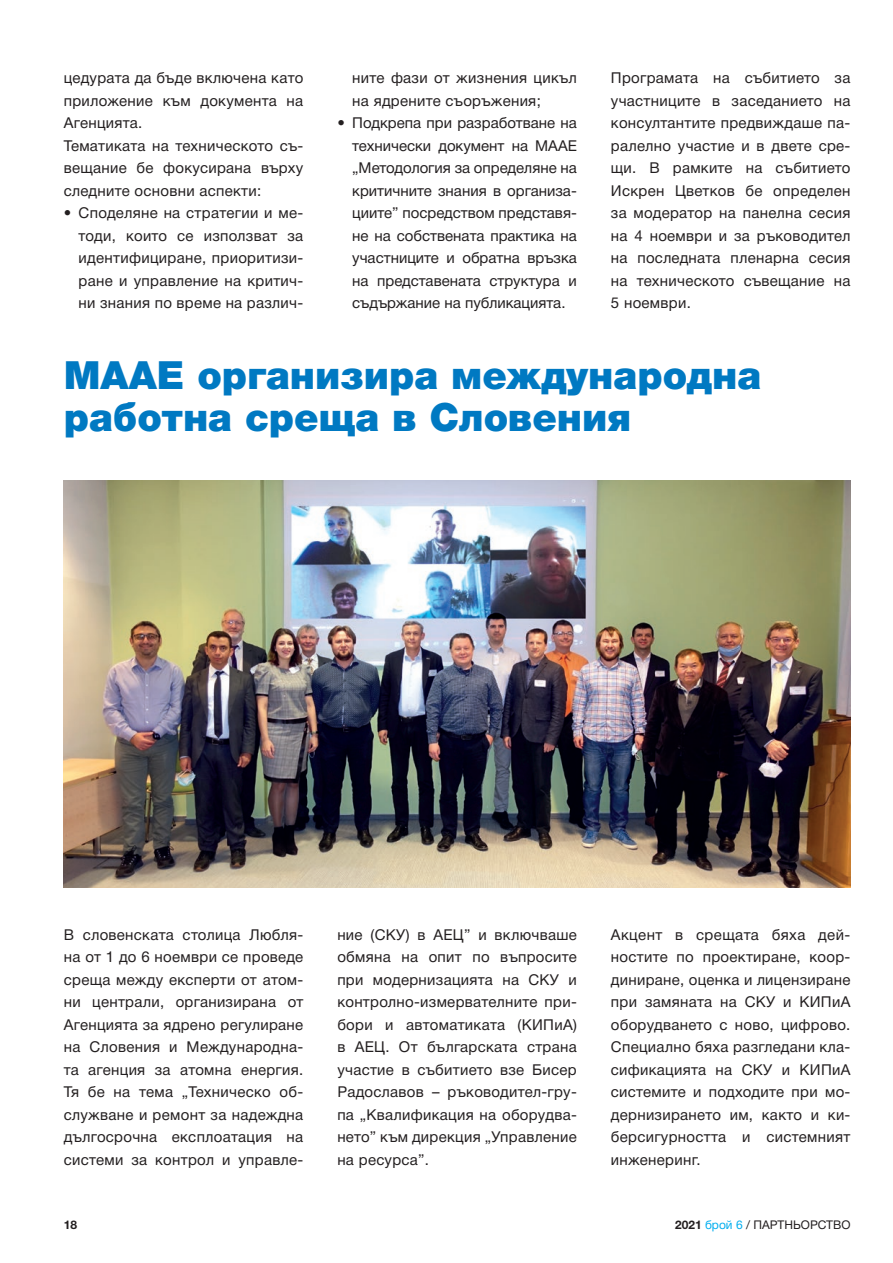
<style>
.page{position:relative;width:893px;height:1263px;background:#fff}
.page>*{position:absolute;margin:0;border:0;box-sizing:border-box;transform-origin:0 0}
.t1{font:900 39px/42px "Helvetica Neue Cyr";color:#0079c2}
.t2{font:15px/22.5px "Helvetica Neue Cyr";letter-spacing:.02em;color:#231f20;text-align:justify}
.t3{font:12px "Helvetica Neue Cyr";color:#231f20}
.t4{font:700 12px "Helvetica Neue Cyr";color:#231f20}
.s1{font-weight:700}
.s2{color:#00aeef}
</style>
<div class="page">
<img style="left:64px;top:480px;width:786px;height:407px">
<p class="t2" style="left:64px;top:67px;width:241px;text-align:left">цедурата да бъде включена като приложение към документа на<br>Агенцията.<br>Тематиката на техническото съ&shy;вещание бе фокусирана върху следните основни аспекти:</p>
<p class="t2" style="left:79px;top:202px;width:226px;text-indent:-15px">• Споделяне на стратегии и ме&shy;тоди, които се използват за идентифициране, приоритизи&shy;ране и управление на критич&shy;ни знания по време на различ-</p>
<p class="t2" style="left:352px;top:67px;width:226px">ните фази от жизнения цикъл на ядрените съоръжения;</p>
<p class="t2" style="left:352px;top:112px;width:226px;text-indent:-15px">• Подкрепа при разработване на технически документ на МААЕ „Методология за определяне на критичните знания в организа&shy;циите” посредством представя&shy;не на собствената практика на участниците и обратна връзка на представената структура и съдържание на публикацията.</p>
<p class="t2" style="left:611px;top:67px;width:241px">Програмата на събитието за участниците в заседанието на консултантите предвиждаше па&shy;ралелно участие и в двете сре&shy;щи. В рамките на събитието Искрен Цветков бе определен за модератор на панелна сесия на 4 ноември и за ръководител на последната пленарна сесия на техническото съвещание на 5 ноември.</p>
<h1 class="t1" style="left:64px;top:354px;width:699px">МААЕ организира международна работна среща в Словения</h1>
<p class="t2" style="left:64px;top:923px;width:241px">В словенската столица Любля&shy;на от 1 до 6 ноември се проведе среща между експерти от атом&shy;ни централи, организирана от Агенцията за ядрено регулиране на Словения и Международна&shy;та агенция за атомна енергия.<br>Тя бе на тема „Техническо об&shy;служване и ремонт за надеждна дългосрочна експлоатация на системи за контрол и управле-</p>
<p class="t2" style="left:337px;top:923px;width:241px">ние (СКУ) в АЕЦ” и включваше обмяна на опит по въпросите при модернизацията на СКУ и контролно-измервателните при&shy;бори и автоматиката (КИПиА) в АЕЦ. От българската страна участие в събитието взе Бисер Радославов – ръководител-гру&shy;па „Квалификация на оборудва&shy;нето” към дирекция „Управление на ресурса”.</p>
<p class="t2" style="left:611px;top:923px;width:241px">Акцент в срещата бяха дей&shy;ностите по проектиране, коор&shy;диниране, оценка и лицензиране при замяната на СКУ и КИПиА оборудването с ново, цифрово.<br>Специално бяха разгледани кла&shy;сификацията на СКУ и КИПиА системите и подходите при мо&shy;дернизирането им, както и ки&shy;берсигурността и системният инженеринг.</p>
<p class="t4" style="left:64px;top:1218px;width:15px">18</p>
<p class="t3" style="left:675px;top:1218px;width:177px"><span class="s1">2021</span> <span class="s2">брой 6</span> / ПАРТНЬОРСТВО</p>
</div>
